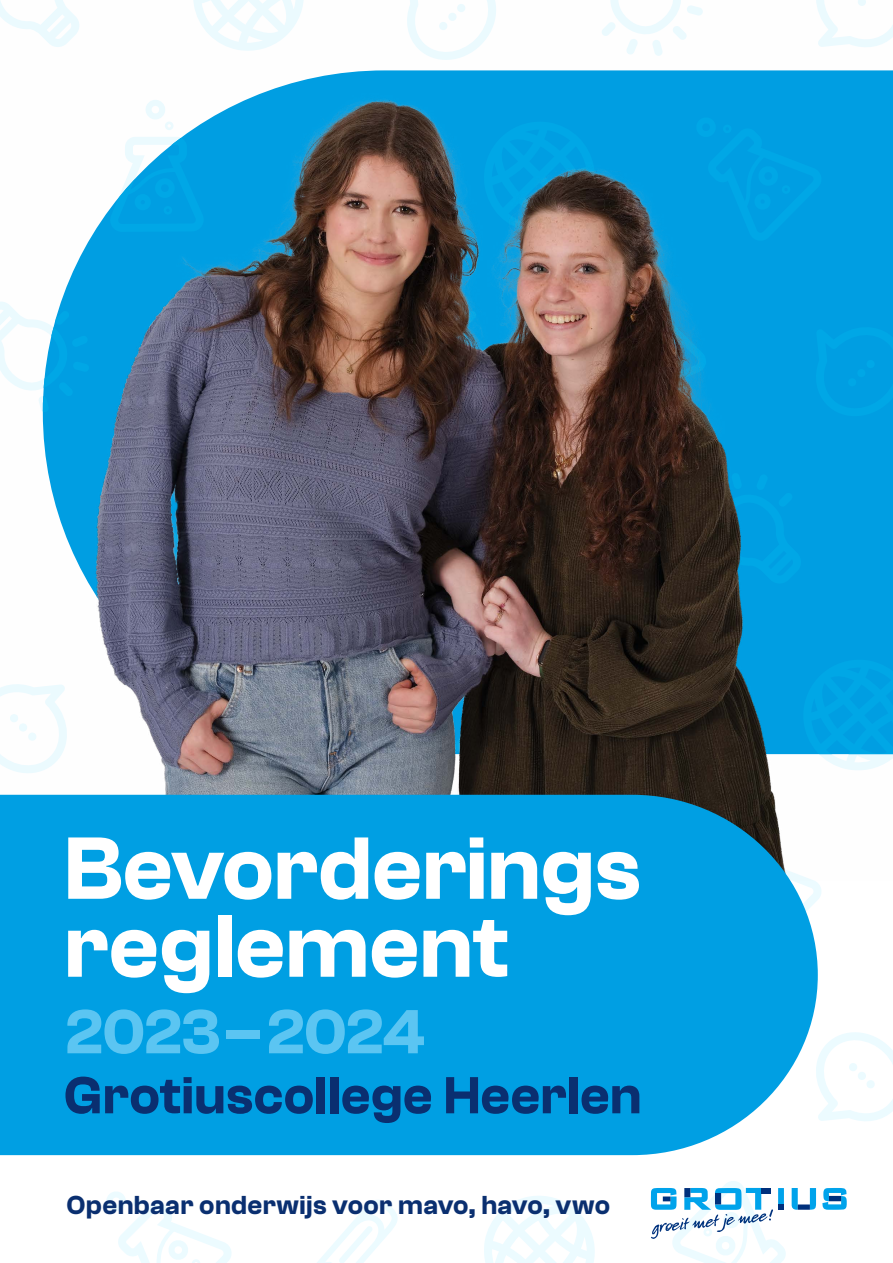
<style>
.page{position:relative;width:893px;height:1263px;background:#fff}
.page>*{position:absolute;margin:0;border:0;box-sizing:border-box;transform-origin:0 0}
.t1{font:600 91.5px/78px "Clash Grotesk";letter-spacing:-.005em;color:#fff}
.t2{font:600 64.5px "Clash Grotesk";letter-spacing:-.055em;color:#5bc5f2}
.t3{font:600 54px "Clash Grotesk";color:#0a2f70}
.t4{font:600 27px "Clash Grotesk";letter-spacing:.01em;color:#0a2f70}
</style>
<div class="page">
<svg style="left:1px;top:884px;width:892px;height:379px"></svg>
<img style="left:0;top:0;width:893px;height:795px">
<div style="left:0;top:795px;width:818px;height:360px;background:#009fe3"></div>
<svg style="left:866px;top:360px;width:9px;height:9px"></svg>
<svg style="left:822px;top:1188px;width:25px;height:22px"></svg>
<svg style="left:792px;top:1188px;width:24px;height:22px"></svg>
<svg style="left:651px;top:1188px;width:133px;height:51px"></svg>
<svg style="left:866px;top:1080px;width:9px;height:9px"></svg>
<svg style="left:10px;top:714px;width:27px;height:27px"></svg>
<h1 class="t1" style="left:64px;top:829px;width:578px">Bevorderings reglement</h1>
<h2 class="t2" style="left:64px;top:996px;width:363px">2023–2024</h2>
<h3 class="t3" style="left:64px;top:1065px;width:579px">Grotiuscollege Heerlen</h3>
<p class="t4" style="left:67px;top:1190px;width:545px">Openbaar onderwijs voor mavo, havo, vwo</p>
</div>
